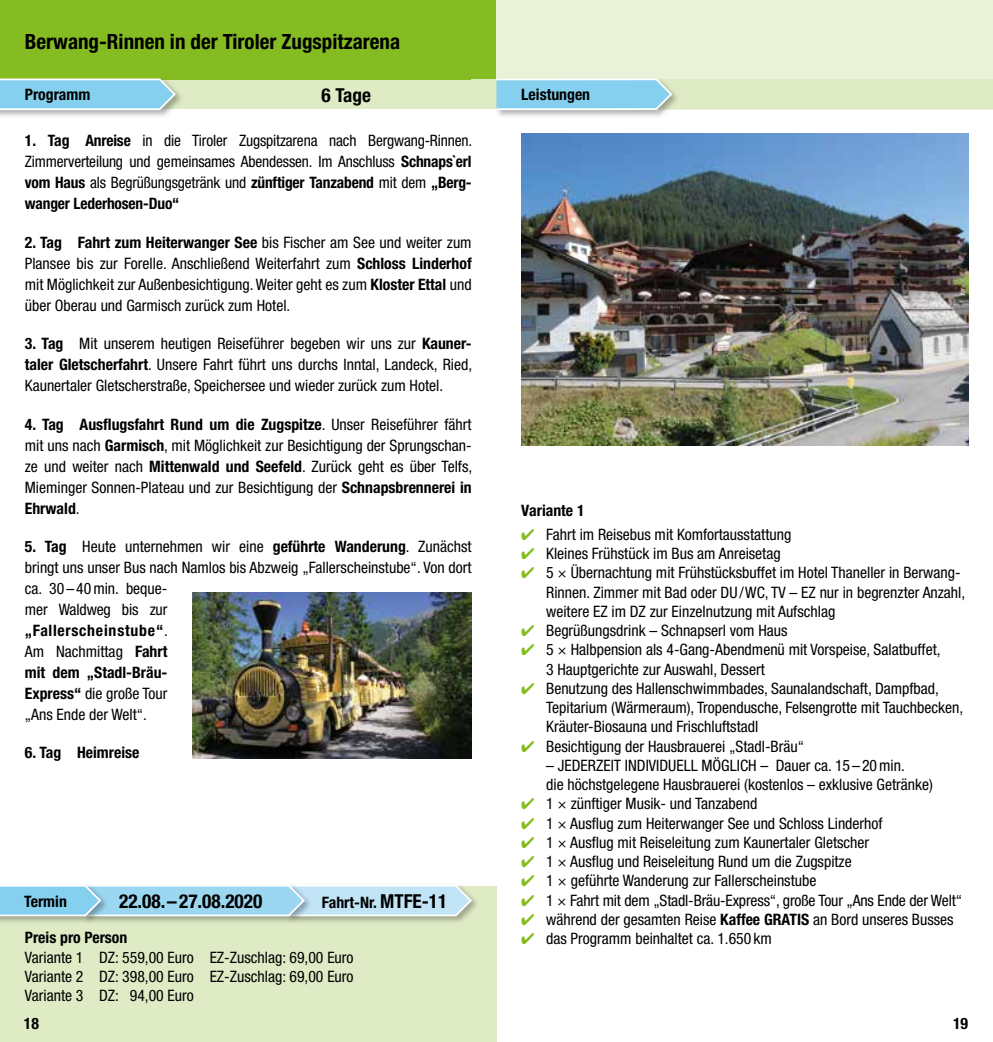
<style>
.page{position:relative;width:993px;height:1042px;background:#fff}
.page>*{position:absolute;margin:0;border:0;box-sizing:border-box;transform-origin:0 0}
.t1{font:700 condensed 21px "Helvetica Neue";color:#000}
.t2{font:700 condensed 19.25px "Helvetica Neue";color:#000}
.t3{font:condensed 15.75px/21px "Helvetica Neue";color:#000;text-align:justify}
.t4{font:700 condensed 15.75px "Helvetica Neue";color:#000}
.s1{font-weight:700}
.s2{font-size:19.25px}
.s3{color:#85bc21}
</style>
<div class="page">
<div style="left:0;top:79px;width:496px;height:30px;background:#dfebc5"></div>
<div style="left:0;top:0;width:496px;height:79px;background:#85bc21"></div>
<div style="left:0;top:77px;width:184px;height:42px;background:#000;opacity:.3"></div>
<svg style="left:0;top:78px;width:177px;height:33px;background:#97d3e8"></svg>
<div style="left:0;top:905px;width:496px;height:137px;background:#dfebc5"></div>
<div style="left:0;top:885px;width:496px;height:30px;background:#dfebc5"></div>
<div style="left:286px;top:883px;width:194px;height:42px;background:#000;opacity:.3"></div>
<div style="left:82px;top:883px;width:231px;height:42px;background:#000;opacity:.3"></div>
<div style="left:0;top:883px;width:109px;height:42px;background:#000;opacity:.3"></div>
<svg style="left:0;top:884px;width:473px;height:33px;background:#b1ddf0"></svg>
<div style="left:496px;top:0;width:496px;height:109px;background:#eaf1d9"></div>
<div style="left:471px;top:79px;width:521px;height:30px;background:#dfebc5"></div>
<div style="left:494px;top:76px;width:186px;height:43px;background:#000;opacity:.3"></div>
<svg style="left:494px;top:78px;width:179px;height:33px;background:#9ad5eb"></svg>
<img style="left:521px;top:134px;width:446px;height:311px">
<img style="left:192px;top:593px;width:279px;height:165px">
<h1 class="t1" style="left:25px;top:28px;width:377px">Berwang-Rinnen in der Tiroler Zugspitzarena</h1>
<p class="t2" style="left:321px;top:83px;width:51px">6 Tage</p>
<p class="t3" style="left:25px;top:130px;width:449px"><span class="s1">1. Tag Anreise</span> in die Tiroler Zugspitzarena nach Bergwang-Rinnen.<br>Zimmerverteilung und gemeinsames Abendessen. Im Anschluss <span class="s1">Schnaps`erl vom Haus</span> als Begrüßungsgetränk und <span class="s1">zünftiger Tanzabend</span> mit dem <span class="s1">„Berg&shy;wanger Lederhosen-Duo“</span></p>
<p class="t3" style="left:25px;top:232px;width:448px"><span class="s1">2. Tag Fahrt zum Heiterwanger See</span> bis Fischer am See und weiter zum Plansee bis zur Forelle. Anschließend Weiterfahrt zum <span class="s1">Schloss Linderhof </span>mit Möglichkeit zur Außenbesichtigung. Weiter geht es zum <span class="s1">Kloster Ettal</span> und über Oberau und Garmisch zurück zum Hotel.</p>
<p class="t3" style="left:25px;top:333px;width:449px"><span class="s1">3. Tag</span> Mit unserem heutigen Reiseführer begeben wir uns zur <span class="s1">Kauner&shy;taler Gletscherfahrt</span>. Unsere Fahrt führt uns durchs Inntal, Landeck, Ried, Kaunertaler Gletscherstraße, Speichersee und wieder zurück zum Hotel.</p>
<p class="t3" style="left:25px;top:413px;width:449px"><span class="s1">4. Tag Ausflugsfahrt Rund um die Zugspitze</span>. Unser Reiseführer fährt mit uns nach <span class="s1">Garmisch</span>, mit Möglichkeit zur Besichtigung der Sprungschan&shy;ze und weiter nach <span class="s1">Mittenwald und Seefeld</span>. Zurück geht es über Telfs, Mieminger Sonnen-Plateau und zur Besichtigung der <span class="s1">Schnapsbrennerei in Ehrwald</span>.</p>
<p class="t3" style="left:25px;top:536px;width:448px;text-align:left"><span class="s1">5. Tag</span> Heute unternehmen wir eine <span class="s1">geführte Wanderung</span>. Zunächst bringt uns unser Bus nach Namlos bis Abzweig „Fallerscheinstube“. Von dort ca. 30–40min. beque-<br>mer Waldweg bis zur<br><span class="s1">„Fallerscheinstube“</span>.<br>Am Nachmittag <span class="s1">Fahrt<br>mit dem „Stadl-Bräu-<br>Express“</span> die große Tour<br>„Ans Ende der Welt“.</p>
<p class="t4" style="left:25px;top:743px;width:116px">6. Tag Heimreise</p>
<p class="t4" style="left:25px;top:85px;width:67px">Programm</p>
<p class="t4" style="left:24px;top:891px;width:44px">Termin</p>
<p class="t2" style="left:119px;top:889px;width:145px">22.08.–27.08.2020</p>
<p class="t4" style="left:322px;top:893px;width:127px">Fahrt-Nr. <span class="s2">MTFE-11</span></p>
<p class="t4" style="left:25px;top:928px;width:104px">Preis pro Person</p>
<p class="t3" style="left:25px;top:947px;width:330px;line-height:19.2px">Variante 1 DZ: 559,00 Euro EZ-Zuschlag: 69,00 Euro Variante 2 DZ: 398,00 Euro EZ-Zuschlag: 69,00 Euro Variante 3 DZ: 94,00 Euro</p>
<p class="t4" style="left:24px;top:1014px;width:17px">18</p>
<p class="t4" style="left:521px;top:85px;width:70px">Leistungen</p>
<p class="t4" style="left:521px;top:500px;width:65px">Variante 1</p>
<p class="t3" style="left:521px;top:524px;width:271px"><span class="s3">✔</span> Fahrt im Reisebus mit Komfortausstattung</p>
<p class="t3" style="left:521px;top:543px;width:261px"><span class="s3">✔</span> Kleines Frühstück im Bus am Anreisetag</p>
<p class="t3" style="left:546px;top:563px;width:420px;line-height:19.2px;text-align:left;text-indent:-25px"><span class="s3">✔</span> 5 × Übernachtung mit Frühstücksbuffet im Hotel Thaneller in Berwang-<br>Rinnen. Zimmer mit Bad oder DU/WC, TV – EZ nur in begrenzter Anzahl, weitere EZ im DZ zur Einzelnutzung mit Aufschlag</p>
<p class="t3" style="left:521px;top:620px;width:268px"><span class="s3">✔</span> Begrüßungsdrink – Schnapserl vom Haus</p>
<p class="t3" style="left:546px;top:640px;width:396px;line-height:19.2px;text-indent:-25px"><span class="s3">✔</span> 5 × Halbpension als 4-Gang-Abendmenü mit Vorspeise, Salatbuffet,<br>3 Hauptgerichte zur Auswahl, Dessert</p>
<p class="t3" style="left:546px;top:678px;width:418px;line-height:19.2px;text-align:left;text-indent:-25px"><span class="s3">✔</span> Benutzung des Hallenschwimmbades, Saunalandschaft, Dampfbad,<br>Tepitarium (Wärmeraum), Tropendusche, Felsengrotte mit Tauchbecken,<br>Kräuter-Biosauna und Frischluftstadl</p>
<p class="t3" style="left:521px;top:735px;width:284px"><span class="s3">✔</span> Besichtigung der Hausbrauerei „Stadl-Bräu“</p>
<p class="t3" style="left:546px;top:755px;width:388px;line-height:19.2px">– JEDERZEIT INDIVIDUELL MÖGLICH – Dauer ca. 15 – 20min.<br>die höchstgelegene Hausbrauerei (kostenlos – exklusive Getränke)</p>
<p class="t3" style="left:521px;top:793px;width:237px"><span class="s3">✔</span> 1 × zünftiger Musik- und Tanzabend</p>
<p class="t3" style="left:521px;top:812px;width:363px"><span class="s3">✔</span> 1 × Ausflug zum Heiterwanger See und Schloss Linderhof</p>
<p class="t3" style="left:521px;top:832px;width:349px"><span class="s3">✔</span> 1 × Ausflug mit Reiseleitung zum Kaunertaler Gletscher</p>
<p class="t3" style="left:521px;top:851px;width:332px"><span class="s3">✔</span> 1 × Ausflug und Reiseleitung Rund um die Zugspitze</p>
<p class="t3" style="left:521px;top:870px;width:296px"><span class="s3">✔</span> 1 × geführte Wanderung zur Fallerscheinstube</p>
<p class="t3" style="left:521px;top:889px;width:442px"><span class="s3">✔</span> 1 × Fahrt mit dem „Stadl-Bräu-Express“, große Tour „Ans Ende der Welt“</p>
<p class="t3" style="left:521px;top:909px;width:434px"><span class="s3">✔</span> während der gesamten Reise <span class="s1">Kaffee GRATIS</span> an Bord unseres Busses</p>
<p class="t3" style="left:521px;top:928px;width:252px"><span class="s3">✔</span> das Programm beinhaltet ca. 1.650 km</p>
<p class="t4" style="left:952px;top:1014px;width:17px">19</p>
</div>
